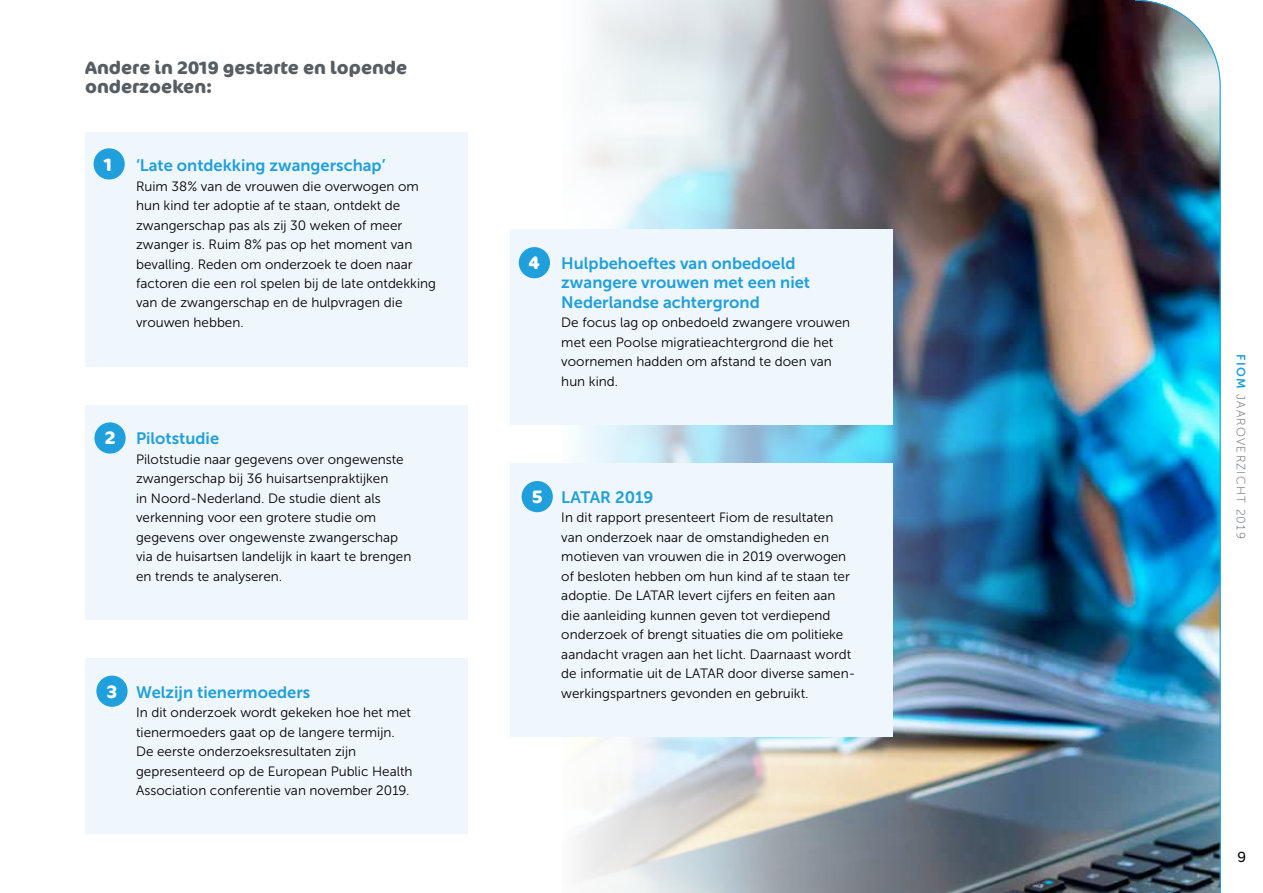
<style>
.page{position:relative;width:1263px;height:893px;background:#fff}
.page>*{position:absolute;margin:0;border:0;box-sizing:border-box;transform-origin:0 0}
.t1{font:700 18px/19.5px "Cocon";color:#565e64}
.t2{font:700 18px "Cocon";color:#fff}
.t3{font:16.5px/19.5px "Museo Sans 700";color:#1f9fdb}
.t4{font:300 15px "Cocon";color:#000}
.t5{font:13.5px/19.5px "Museo Sans 300";color:#000}
.t6{font:12px "Museo Sans 100";letter-spacing:.1em;color:#565e64}
.s1{font-family:"Museo Sans 700";color:#1f9fdb}
</style>
<div class="page">
<img style="left:561px;top:0;width:659px;height:893px">
<div style="left:510px;top:464px;width:383px;height:272px;background:#eff6fc"></div>
<div style="left:85px;top:132px;width:383px;height:234px;background:#eff6fc"></div>
<div style="left:510px;top:230px;width:383px;height:195px;background:#eff6fc"></div>
<div style="left:85px;top:405px;width:383px;height:215px;background:#eff6fc"></div>
<div style="left:94px;top:148px;width:31px;height:32px;background:#1f9fdb;border-radius:50%"></div>
<div style="left:522px;top:481px;width:31px;height:31px;background:#1f9fdb;border-radius:50%"></div>
<div style="left:94px;top:422px;width:32px;height:32px;background:#1f9fdb;border-radius:50%"></div>
<div style="left:519px;top:247px;width:31px;height:31px;background:#1f9fdb;border-radius:50%"></div>
<hr style="left:1220px;top:90px;width:1px;height:803px;background:#1f9fdb">
<svg style="left:1134px;top:0;width:87px;height:91px"></svg>
<div style="left:85px;top:658px;width:383px;height:176px;background:#eff6fc"></div>
<div style="left:96px;top:676px;width:32px;height:31px;background:#1f9fdb;border-radius:50%"></div>
<h1 class="t1" style="left:85px;top:58px;width:324px">Andere in 2019 gestarte en lopende onderzoeken:</h1>
<h1 class="t2" style="left:104px;top:154px;width:10px">1</h1>
<p class="t3" style="left:136px;top:156px;width:251px">‘Late ontdekking zwangerschap’</p>
<p class="t5" style="left:136px;top:176px;width:301px">Ruim 38% van de vrouwen die overwogen om hun kind ter adoptie af te staan, ontdekt de zwangerschap pas als zij 30 weken of meer zwanger is. Ruim 8% pas op het moment van bevalling. Reden om onderzoek te doen naar factoren die een rol spelen bij de late ontdekking van de zwangerschap en de hulpvragen die vrouwen hebben.</p>
<h1 class="t2" style="left:105px;top:427px;width:13px">2</h1>
<p class="t3" style="left:136px;top:429px;width:85px">Pilotstudie</p>
<p class="t5" style="left:136px;top:449px;width:277px">Pilotstudie naar gegevens over ongewenste zwangerschap bij 36 huisartsenpraktijken<br>in Noord-Nederland. De studie dient als verkenning voor een grotere studie om gegevens over ongewenste zwangerschap via de huisartsen landelijk in kaart te brengen en trends te analyseren.</p>
<h1 class="t2" style="left:106px;top:680px;width:13px">3</h1>
<p class="t3" style="left:136px;top:682px;width:176px">Welzijn tienermoeders</p>
<p class="t5" style="left:136px;top:703px;width:278px">In dit onderzoek wordt gekeken hoe het met tienermoeders gaat op de langere termijn.<br>De eerste onderzoeksresultaten zijn gepresenteerd op de European Public Health Association conferentie van november 2019.</p>
<h1 class="t2" style="left:529px;top:251px;width:13px">4</h1>
<p class="t3" style="left:561px;top:253px;width:250px">Hulpbehoeftes van onbedoeld zwangere vrouwen met een niet<br>Nederlandse achtergrond</p>
<p class="t5" style="left:561px;top:313px;width:290px">De focus lag op onbedoeld zwangere vrouwen met een Poolse migratieachtergrond die het voornemen hadden om afstand te doen van hun kind.</p>
<h1 class="t2" style="left:532px;top:485px;width:13px">5</h1>
<p class="t3" style="left:561px;top:487px;width:94px">LATAR 2019</p>
<p class="t5" style="left:561px;top:508px;width:296px">In dit rapport presenteert Fiom de resultaten van onderzoek naar de omstandigheden en motieven van vrouwen die in 2019 overwogen of besloten hebben om hun kind af te staan ter adoptie. De LATAR levert cijfers en feiten aan die aanleiding kunnen geven tot verdiepend onderzoek of brengt situaties die om politieke aandacht vragen aan het licht. Daarnaast wordt de informatie uit de LATAR door diverse samen&shy;werkingspartners gevonden en gebruikt.</p>
<p class="t6" style="left:1247px;top:354px;width:186px;rotate:90deg"><span class="s1">FIOM</span> JAAROVERZICHT 2019</p>
<p class="t4" style="left:1237px;top:848px;width:10px">9</p>
</div>
